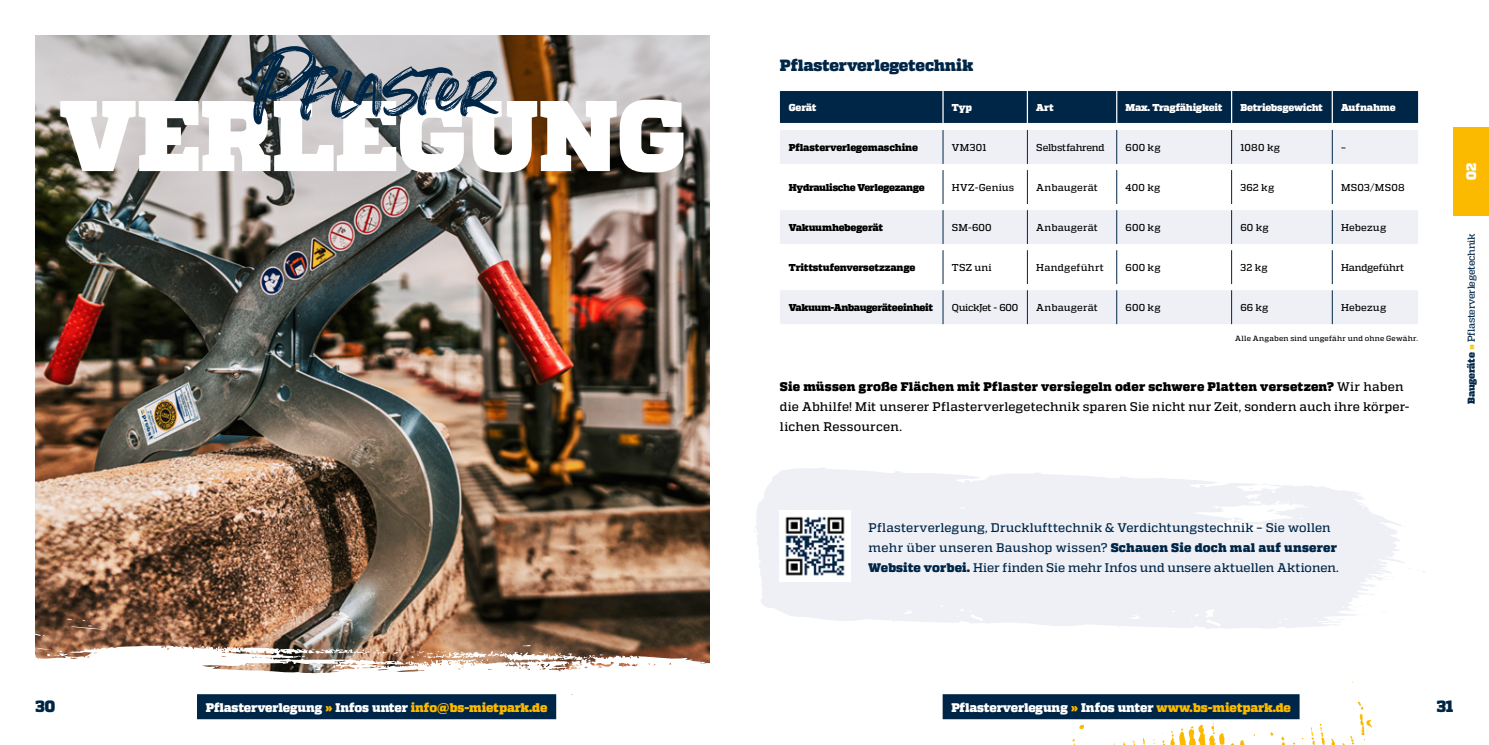
<style>
.page{position:relative;width:1489px;height:745px;background:#fff}
.page>*{position:absolute;margin:0;border:0;box-sizing:border-box;transform-origin:0 0}
.t1{font:112.5px "Summer Loving";color:#002647}
.t2{font:900 100px "Quadon";letter-spacing:-.005em;color:#fff}
.t3{font:900 16.25px "Quadon";letter-spacing:-.015em;color:#002647}
.t4{font:900 13.75px "Quadon";color:#fff}
.t5{font:500 12.5px/20px "Quadon";letter-spacing:.015em;color:#002647}
.t6{font:500 12.5px/20px "Quadon";letter-spacing:.015em;color:#000}
.t7{font:900 12.5px "Quadon";letter-spacing:-.015em;color:#fff}
.t8{font:500 10px "Quadon";letter-spacing:.02em;color:#000}
.t9{font:900 10px "Quadon";letter-spacing:-.02em;color:#000}
.t10{font:900 10px "Quadon";letter-spacing:-.02em;color:#fff}
.t11{font:500 10px "Quadon";letter-spacing:-.025em;color:#002647}
.t12{font:900 10px "Quadon";letter-spacing:-.04em;color:#000}
.t13{font:500 10px "Quadon";letter-spacing:-.015em;color:#000}
.t14{font:500 10px "Quadon";letter-spacing:-.02em;color:#000}
.t15{font:500 7.5px "Quadon";letter-spacing:.035em;color:#000}
.s1{font-weight:900}
.s2{font-weight:900;color:#fbba00}
.s3{color:#fbba00}
</style>
<div class="page">
<img style="left:35px;top:251px;width:674px;height:393px">
<svg style="left:755px;top:468px;width:204px;height:155px;background:#eff1f6"></svg>
<svg style="left:959px;top:473px;width:445px;height:155px;fill:#eef0f6"></svg>
<svg style="left:958px;top:533px;width:3px;height:5px"></svg>
<svg style="left:1379px;top:610px;width:8px;height:2px"></svg>
<svg style="left:1261px;top:483px;width:11px;height:3px"></svg>
<svg style="left:1366px;top:574px;width:28px;height:6px"></svg>
<svg style="left:1331px;top:599px;width:36px;height:21px"></svg>
<svg style="left:1266px;top:503px;width:17px;height:8px"></svg>
<svg style="left:1221px;top:516px;width:31px;height:11px"></svg>
<img style="left:35px;top:35px;width:674px;height:216px">
<svg style="left:35px;top:644px;width:675px;height:76px"></svg>
<svg style="left:568px;top:665px;width:6px;height:3px"></svg>
<svg style="left:315px;top:667px;width:6px;height:3px"></svg>
<svg style="left:583px;top:654px;width:9px;height:5px"></svg>
<svg style="left:35px;top:644px;width:34px;height:12px"></svg>
<svg style="left:216px;top:645px;width:6px;height:4px"></svg>
<svg style="left:67px;top:618px;width:37px;height:11px"></svg>
<svg style="left:246px;top:663px;width:9px;height:2px"></svg>
<svg style="left:520px;top:644px;width:10px;height:10px"></svg>
<svg style="left:35px;top:632px;width:10px;height:4px"></svg>
<svg style="left:559px;top:652px;width:2px;height:7px"></svg>
<svg style="left:294px;top:648px;width:92px;height:10px"></svg>
<svg style="left:393px;top:650px;width:109px;height:15px"></svg>
<svg style="left:1079px;top:724px;width:5px;height:4px"></svg>
<svg style="left:1270px;top:732px;width:25px;height:13px"></svg>
<svg style="left:1310px;top:723px;width:14px;height:21px"></svg>
<svg style="left:1331px;top:701px;width:40px;height:44px"></svg>
<svg style="left:1143px;top:723px;width:111px;height:22px"></svg>
<div style="left:197px;top:693px;width:359px;height:25px;background:#002647"></div>
<div style="left:942px;top:693px;width:357px;height:25px;background:#002647"></div>
<div style="left:780px;top:91px;width:637px;height:32px;background:#002647"></div>
<svg style="left:780px;top:130px;width:637px;height:194px;fill:#eef0f6"></svg>
<hr style="left:942px;top:91px;width:1px;height:32px;background:#fff">
<hr style="left:1026px;top:91px;width:1px;height:32px;background:#fff">
<hr style="left:1116px;top:91px;width:1px;height:32px;background:#fff">
<hr style="left:1230px;top:91px;width:2px;height:32px;background:#fff">
<hr style="left:942px;top:130px;width:1px;height:34px;background:#002647">
<hr style="left:1027px;top:130px;width:1px;height:34px;background:#002647">
<hr style="left:1116px;top:130px;width:1px;height:34px;background:#002647">
<hr style="left:1231px;top:130px;width:1px;height:34px;background:#002647">
<hr style="left:942px;top:170px;width:1px;height:34px;background:#002647">
<hr style="left:1027px;top:170px;width:1px;height:34px;background:#002647">
<hr style="left:1116px;top:170px;width:1px;height:34px;background:#002647">
<hr style="left:1231px;top:170px;width:1px;height:34px;background:#002647">
<hr style="left:942px;top:210px;width:1px;height:34px;background:#002647">
<hr style="left:1027px;top:210px;width:1px;height:34px;background:#002647">
<hr style="left:1116px;top:210px;width:1px;height:34px;background:#002647">
<hr style="left:1231px;top:210px;width:1px;height:34px;background:#002647">
<hr style="left:942px;top:250px;width:1px;height:34px;background:#002647">
<hr style="left:1027px;top:250px;width:1px;height:34px;background:#002647">
<hr style="left:1116px;top:250px;width:1px;height:34px;background:#002647">
<hr style="left:1231px;top:250px;width:1px;height:34px;background:#002647">
<hr style="left:942px;top:290px;width:1px;height:34px;background:#002647">
<hr style="left:1027px;top:290px;width:1px;height:34px;background:#002647">
<hr style="left:1116px;top:290px;width:1px;height:34px;background:#002647">
<hr style="left:1231px;top:290px;width:1px;height:34px;background:#002647">
<hr style="left:1331px;top:91px;width:1px;height:32px;background:#fff">
<hr style="left:1331px;top:130px;width:1px;height:34px;background:#002647">
<hr style="left:1331px;top:210px;width:1px;height:34px;background:#002647">
<hr style="left:1331px;top:290px;width:1px;height:34px;background:#002647">
<hr style="left:1331px;top:170px;width:1px;height:34px;background:#002647">
<hr style="left:1331px;top:250px;width:1px;height:34px;background:#002647">
<img style="left:780px;top:510px;width:70px;height:71px">
<div style="left:1453px;top:127px;width:35px;height:88px;background:#fbba00"></div>
<h1 class="t1" style="left:251px;top:21px;width:244px">Pflaster</h1>
<h2 class="t2" style="left:59px;top:76px;width:627px">VERLEGUNG</h2>
<h3 class="t3" style="left:780px;top:55px;width:195px">Pflasterverlegetechnik</h3>
<p class="t10" style="left:788px;top:101px;width:29px">Gerät</p>
<p class="t10" style="left:951px;top:101px;width:22px">Typ</p>
<p class="t10" style="left:1036px;top:101px;width:19px">Art</p>
<p class="t10" style="left:1125px;top:101px;width:98px">Max. Tragfähigkeit</p>
<p class="t10" style="left:1240px;top:101px;width:84px">Betriebsgewicht</p>
<p class="t10" style="left:1340px;top:101px;width:56px">Aufnahme</p>
<p class="t9" style="left:788px;top:141px;width:131px">Pflasterverlegemaschine</p>
<p class="t8" style="left:951px;top:142px;width:36px">VM301</p>
<p class="t13" style="left:1036px;top:142px;width:70px">Selbstfahrend</p>
<p class="t8" style="left:1125px;top:142px;width:37px">600 kg</p>
<p class="t8" style="left:1240px;top:142px;width:41px">1080 kg</p>
<p class="t8" style="left:1340px;top:142px;width:6px">–</p>
<p class="t9" style="left:788px;top:181px;width:137px">Hydraulische Verlegezange</p>
<p class="t8" style="left:951px;top:182px;width:64px">HVZ-Genius</p>
<p class="t8" style="left:1036px;top:182px;width:63px">Anbaugerät</p>
<p class="t8" style="left:1125px;top:182px;width:36px">400 kg</p>
<p class="t8" style="left:1240px;top:182px;width:35px">362 kg</p>
<p class="t8" style="left:1340px;top:182px;width:65px">MS03/MS08</p>
<p class="t9" style="left:788px;top:221px;width:96px">Vakuumhebegerät</p>
<p class="t8" style="left:951px;top:222px;width:41px">SM-600</p>
<p class="t8" style="left:1036px;top:222px;width:63px">Anbaugerät</p>
<p class="t8" style="left:1125px;top:222px;width:37px">600 kg</p>
<p class="t8" style="left:1240px;top:222px;width:30px">60 kg</p>
<p class="t8" style="left:1340px;top:222px;width:47px">Hebezug</p>
<p class="t9" style="left:788px;top:261px;width:128px">Trittstufenversetzzange</p>
<p class="t8" style="left:951px;top:262px;width:41px">TSZ uni</p>
<p class="t8" style="left:1036px;top:262px;width:69px">Handgeführt</p>
<p class="t8" style="left:1125px;top:262px;width:37px">600 kg</p>
<p class="t8" style="left:1240px;top:262px;width:29px">32 kg</p>
<p class="t13" style="left:1340px;top:262px;width:65px">Handgeführt</p>
<p class="t12" style="left:788px;top:301px;width:146px">Vakuum-Anbaugeräteeinheit</p>
<p class="t14" style="left:951px;top:302px;width:68px">QuickJet - 600</p>
<p class="t8" style="left:1036px;top:302px;width:63px">Anbaugerät</p>
<p class="t8" style="left:1125px;top:302px;width:37px">600 kg</p>
<p class="t8" style="left:1240px;top:302px;width:30px">66 kg</p>
<p class="t8" style="left:1340px;top:302px;width:47px">Hebezug</p>
<p class="t15" style="left:1235px;top:333px;width:184px">Alle Angaben sind ungefähr und ohne Gewähr.</p>
<p class="t6" style="left:780px;top:377px;width:631px"><span class="s1">Sie müssen große Flächen mit Pflaster versiegeln oder schwere Platten versetzen?</span> Wir haben die Abhilfe! Mit unserer Pflasterverlegetechnik sparen Sie nicht nur Zeit, sondern auch ihre körper&shy;lichen Ressourcen.</p>
<p class="t5" style="left:868px;top:517px;width:471px">Pflasterverlegung, Drucklufttechnik &amp; Verdichtungstechnik – Sie wollen mehr über unseren Baushop wissen? <span class="s1">Schauen Sie doch mal auf unserer<br>Website vorbei.</span> Hier finden Sie mehr Infos und unsere aktuellen Aktionen.</p>
<p class="t4" style="left:1462px;top:179px;width:19px;rotate:-90deg">02</p>
<p class="t11" style="left:1465px;top:403px;width:172px;rotate:-90deg"><span class="s1">Baugeräte</span> <span class="s2">»</span> Pflasterverlegetechnik</p>
<h3 class="t3" style="left:35px;top:695px;width:21px">30</h3>
<h3 class="t3" style="left:1436px;top:695px;width:18px">31</h3>
<p class="t7" style="left:206px;top:699px;width:343px">Pflasterverlegung <span class="s3">»</span> Infos unter <span class="s3">info@bs-mietpark.de</span></p>
<p class="t7" style="left:951px;top:699px;width:341px">Pflasterverlegung <span class="s3">»</span> Infos unter <span class="s3">www.bs-mietpark.de</span></p>
</div>
